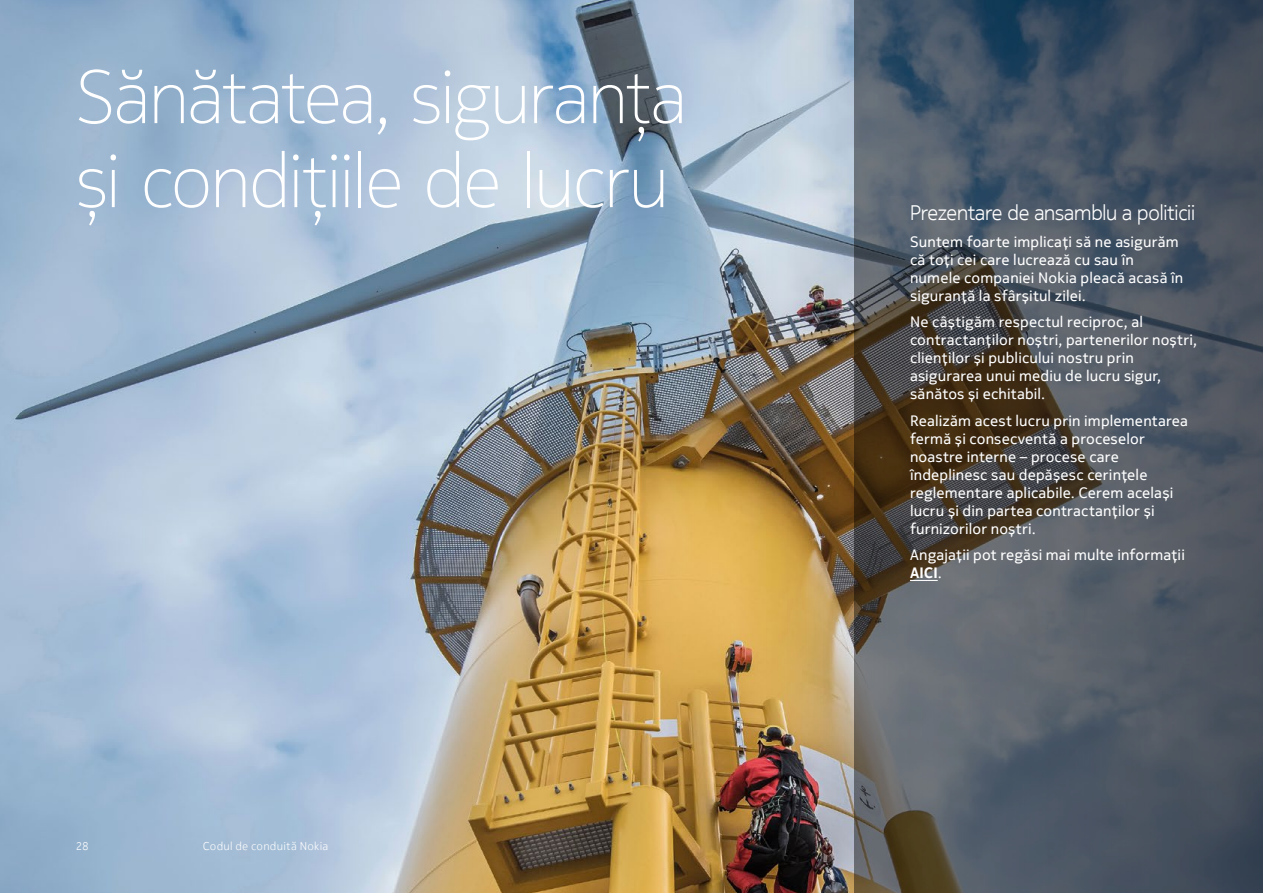
<style>
.page{position:relative;width:1263px;height:893px;background:#fff}
.page>*{position:absolute;margin:0;border:0;box-sizing:border-box;transform-origin:0 0}
.t1{font:200 75px/84px "Nokia Pure Headline";letter-spacing:-.015em;color:#fff}
.t2{font:300 21px "Nokia Pure Headline";letter-spacing:-.01em;color:#fff}
.t3{font:15px/18px "Nokia Pure Text";letter-spacing:.01em;color:#fff}
.t4{font:300 11.25px "Nokia Pure Text";letter-spacing:.025em;color:#fff}
.s1{font-weight:700}
</style>
<div class="page">
<img style="left:0;top:0;width:599px;height:893px">
<img style="left:599px;top:0;width:256px;height:893px">
<svg style="left:855px;top:0;width:408px;height:893px;background:#4e545c"></svg>
<svg style="left:910px;top:580px;width:28px;height:1px"></svg>
<h1 class="t1" style="left:77px;top:54px;width:611px">Sănătatea, siguranța și condițiile de lucru</h1>
<p class="t4" style="left:76px;top:839px;width:15px">28</p>
<p class="t4" style="left:203px;top:839px;width:127px">Codul de conduită Nokia</p>
<h2 class="t2" style="left:910px;top:200px;width:287px">Prezentare de ansamblu a politicii</h2>
<p class="t3" style="left:910px;top:232px;width:275px">Suntem foarte implicați să ne asigurăm că toți cei care lucrează cu sau în numele companiei Nokia pleacă acasă în siguranță la sfârșitul zilei.</p>
<p class="t3" style="left:910px;top:313px;width:288px">Ne câștigăm respectul reciproc, al contractanților noștri, partenerilor noștri, clienților și publicului nostru prin asigurarea unui mediu de lucru sigur, sănătos și echitabil.</p>
<p class="t3" style="left:910px;top:411px;width:280px">Realizăm acest lucru prin implementarea fermă și consecventă a proceselor noastre interne – procese care îndeplinesc sau depășesc cerințele reglementare aplicabile. Cerem același lucru și din partea contractanților și furnizorilor noștri.</p>
<p class="t3" style="left:910px;top:546px;width:276px">Angajații pot regăsi mai multe informații<br><span class="s1">AICI</span>.</p>
</div>
